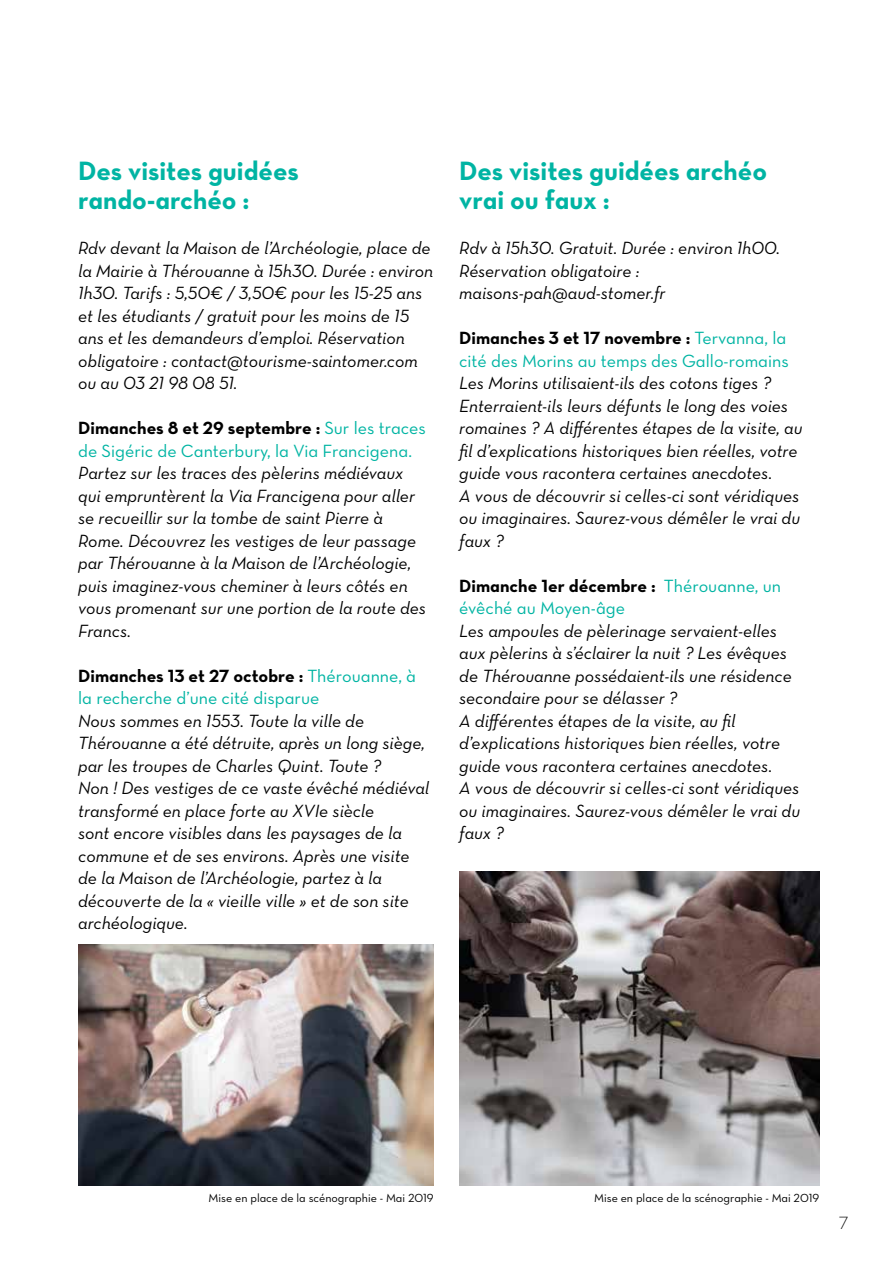
<style>
.page{position:relative;width:893px;height:1263px;background:#fff}
.page>*{position:absolute;margin:0;border:0;box-sizing:border-box;transform-origin:0 0}
.t1{font:27px/28.5px "Neutra Text Bold Alt";color:#00b4a3}
.t2{font:18px/22.5px "Neutra Text Book Italic Alt";color:#000}
.t3{font:18px "Neutra Text Bold Alt";color:#000}
.t4{font:18px "Neutra Text Book Alt";color:#00b4a3}
.t5{font:18px "Neutra Text Light Alt";color:#000}
.t6{font:12px "Neutra Text Book Alt";color:#000}
.s1{font-family:"Neutra Text Book Alt";color:#00b4a3}
</style>
<div class="page">
<img style="left:78px;top:944px;width:356px;height:241px">
<img style="left:459px;top:872px;width:360px;height:313px">
<h1 class="t1" style="left:78px;top:156px;width:222px">Des visites guidées rando-archéo :</h1>
<p class="t2" style="left:78px;top:236px;width:356px">Rdv devant la Maison de l’Archéologie, place de la Mairie à Thérouanne à 15h30. Durée : environ 1h30. Tarifs : 5,50€ / 3,50€ pour les 15-25 ans et les étudiants / gratuit pour les moins de 15 ans et les demandeurs d’emploi. Réservation obligatoire : contact@tourisme-saintomer.com ou au 03 21 98 08 51.</p>
<p class="t3" style="left:78px;top:417px;width:349px">Dimanches 8 et 29 septembre : <span class="s1">Sur les traces</span></p>
<p class="t4" style="left:78px;top:439px;width:335px">de Sigéric de Canterbury, la Via Francigena.</p>
<p class="t2" style="left:78px;top:461px;width:349px">Partez sur les traces des pèlerins médiévaux qui empruntèrent la Via Francigena pour aller se recueillir sur la tombe de saint Pierre à Rome. Découvrez les vestiges de leur passage par Thérouanne à la Maison de l’Archéologie, puis imaginez-vous cheminer à leurs côtés en vous promenant sur une portion de la route des Francs.</p>
<p class="t3" style="left:78px;top:664px;width:339px">Dimanches 13 et 27 octobre : <span class="s1">Thérouanne, à</span></p>
<p class="t4" style="left:78px;top:687px;width:243px">la recherche d’une cité disparue</p>
<p class="t2" style="left:78px;top:709px;width:352px">Nous sommes en 1553. Toute la ville de Thérouanne a été détruite, après un long siège, par les troupes de Charles Quint. Toute ?<br>Non ! Des vestiges de ce vaste évêché médiéval transformé en place forte au XVIe siècle<br>sont encore visibles dans les paysages de la commune et de ses environs. Après une visite de la Maison de l’Archéologie, partez à la découverte de la « vieille ville » et de son site archéologique.</p>
<h1 class="t1" style="left:459px;top:156px;width:309px">Des visites guidées archéo vrai ou faux :</h1>
<p class="t2" style="left:459px;top:236px;width:322px">Rdv à 15h30. Gratuit. Durée : environ 1h00.<br>Réservation obligatoire : maisons-pah@aud-stomer.fr</p>
<p class="t3" style="left:459px;top:327px;width:329px">Dimanches 3 et 17 novembre : <span class="s1">Tervanna, la</span></p>
<p class="t4" style="left:459px;top:349px;width:331px">cité des Morins au temps des Gallo-romains</p>
<p class="t2" style="left:459px;top:371px;width:345px">Les Morins utilisaient-ils des cotons tiges ?<br>Enterraient-ils leurs défunts le long des voies romaines ? A différentes étapes de la visite, au fil d’explications historiques bien réelles, votre guide vous racontera certaines anecdotes.<br>A vous de découvrir si celles-ci sont véridiques ou imaginaires. Saurez-vous démêler le vrai du faux ?</p>
<p class="t3" style="left:459px;top:574px;width:323px">Dimanche 1er décembre : <span class="s1">Thérouanne, un</span></p>
<p class="t4" style="left:459px;top:597px;width:167px">évêché au Moyen-âge</p>
<p class="t2" style="left:459px;top:619px;width:342px">Les ampoules de pèlerinage servaient-elles aux pèlerins à s’éclairer la nuit ? Les évêques de Thérouanne possédaient-ils une résidence secondaire pour se délasser ?<br>A différentes étapes de la visite, au fil d’explications historiques bien réelles, votre guide vous racontera certaines anecdotes.<br>A vous de découvrir si celles-ci sont véridiques ou imaginaires. Saurez-vous démêler le vrai du faux ?</p>
<p class="t6" style="left:209px;top:1191px;width:227px">Mise en place de la scénographie - Mai 2019</p>
<p class="t6" style="left:594px;top:1191px;width:227px">Mise en place de la scénographie - Mai 2019</p>
<p class="t5" style="left:839px;top:1212px;width:11px">7</p>
</div>
